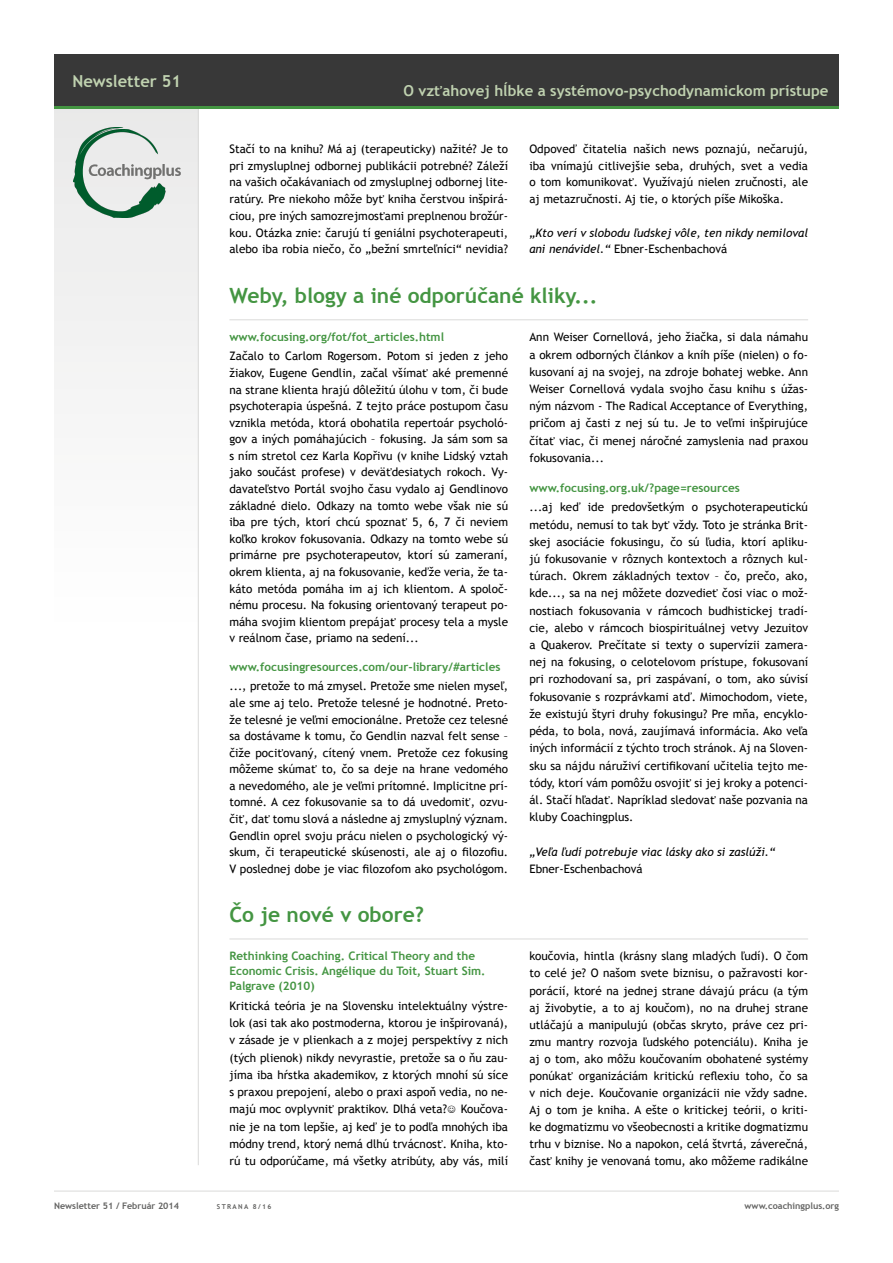
<style>
.page{position:relative;width:893px;height:1263px;background:#fff}
.page>*{position:absolute;margin:0;border:0;box-sizing:border-box;transform-origin:0 0}
.t1{font:700 21px "Trebuchet MS";color:#449542}
.t2{font:700 16.5px "Trebuchet MS";color:#c0d2b0}
.t3{font:700 15px "Trebuchet MS";color:#c0d2b0}
.t4{font:11.7px/17.2px "Trebuchet MS";color:#000;text-align:justify}
.t5{font:700 11.7px/14.9px "Trebuchet MS";color:#449542}
.t6{font:italic 11.7px/16.8px "Trebuchet MS";color:#000}
.t7{font:700 9px "Trebuchet MS";color:#636362}
.t8{font:700 6.75px "Trebuchet MS";letter-spacing:.2em;color:#636362}
.s1{font-style:normal}
</style>
<div class="page">
<div style="left:54px;top:106px;width:145px;height:525px;background:#f5f5f5"></div>
<hr style="left:54px;top:1191px;width:785px;height:1px;background:#dadad9">
<hr style="left:198px;top:108px;width:1px;height:1057px;background:#dadad9">
<div style="left:54px;top:54px;width:785px;height:53px;background:#383838"></div>
<hr style="left:54px;top:106px;width:785px;height:3px;background:#449542">
<img style="left:74px;top:127px;width:106px;height:91px">
<hr style="left:229px;top:319px;width:579px;height:1px;background:#dadad9">
<hr style="left:229px;top:939px;width:579px;height:1px;background:#dadad9">
<h2 class="t2" style="left:72px;top:70px;width:110px">Newsletter 51</h2>
<p class="t3" style="left:403px;top:81px;width:426px">O vzťahovej hĺbke a systémovo-psychodynamickom prístupe</p>
<p class="t4" style="left:229px;top:141px;width:280px;line-height:16.8px">Stačí to na knihu? Má aj (terapeuticky) nažité? Je to pri zmysluplnej odbornej publikácii potrebné? Záleží na vašich očakávaniach od zmysluplnej odbornej lite&shy;ratúry. Pre niekoho môže byť kniha čerstvou inšpirá&shy;ciou, pre iných samozrejmosťami preplnenou brožúr&shy;kou. Otázka znie: čarujú tí geniálni psychoterapeuti, alebo iba robia niečo, čo „bežní smrteľníci“ nevidia?</p>
<p class="t4" style="left:529px;top:141px;width:280px;line-height:16.8px">Odpoveď čitatelia našich news poznajú, nečarujú, iba vnímajú citlivejšie seba, druhých, svet a vedia o tom komunikovať. Využívajú nielen zručnosti, ale aj metazručnosti. Aj tie, o ktorých píše Mikoška.</p>
<p class="t6" style="left:529px;top:224px;width:280px">„Kto verí v slobodu ľudskej vôle, ten nikdy nemiloval ani nenávidel.“ <span class="s1">Ebner-Eschenbachová</span></p>
<h1 class="t1" style="left:229px;top:282px;width:370px">Weby, blogy a iné odporúčané kliky...</h1>
<p class="t5" style="left:229px;top:330px;width:216px">www.focusing.org/fot/fot_articles.html</p>
<p class="t4" style="left:229px;top:348px;width:280px;line-height:16.6px">Začalo to Carlom Rogersom. Potom si jeden z jeho žiakov, Eugene Gendlin, začal všímať aké premenné na strane klienta hrajú dôležitú úlohu v tom, či bude psychoterapia úspešná. Z tejto práce postupom času vznikla metóda, ktorá obohatila repertoár psycholó&shy;gov a iných pomáhajúcich – fokusing. Ja sám som sa s ním stretol cez Karla Kopřivu (v knihe Lidský vztah jako součást profese) v deväťdesiatych rokoch. Vy&shy;davateľstvo Portál svojho času vydalo aj Gendlinovo základné dielo. Odkazy na tomto webe však nie sú iba pre tých, ktorí chcú spoznať 5, 6, 7 či neviem koľko krokov fokusovania. Odkazy na tomto webe sú primárne pre psychoterapeutov, ktorí sú zameraní, okrem klienta, aj na fokusovanie, keďže veria, že ta&shy;káto metóda pomáha im aj ich klientom. A spoloč&shy;nému procesu. Na fokusing orientovaný terapeut po&shy;máha svojim klientom prepájať procesy tela a mysle v reálnom čase, priamo na sedení...</p>
<p class="t5" style="left:229px;top:660px;width:273px">www.focusingresources.com/our-library/#articles</p>
<p class="t4" style="left:229px;top:678px;width:280px;line-height:16.6px">..., pretože to má zmysel. Pretože sme nielen myseľ, ale sme aj telo. Pretože telesné je hodnotné. Preto&shy;že telesné je veľmi emocionálne. Pretože cez telesné sa dostávame k tomu, čo Gendlin nazval felt sense – čiže pociťovaný, cítený vnem. Pretože cez fokusing môžeme skúmať to, čo sa deje na hrane vedomého a nevedomého, ale je veľmi prítomné. Implicitne prí&shy;tomné. A cez fokusovanie sa to dá uvedomiť, ozvu&shy;čiť, dať tomu slová a následne aj zmysluplný význam.<br>Gendlin oprel svoju prácu nielen o psychologický vý&shy;skum, či terapeutické skúsenosti, ale aj o filozofiu.<br>V poslednej dobe je viac filozofom ako psychológom.</p>
<p class="t4" style="left:529px;top:329px;width:280px">Ann Weiser Cornellová, jeho žiačka, si dala námahu a okrem odborných článkov a kníh píše (nielen) o fo&shy;kusovaní aj na svojej, na zdroje bohatej webke. Ann Weiser Cornellová vydala svojho času knihu s úžas&shy;ným názvom - The Radical Acceptance of Everything, pričom aj časti z nej sú tu. Je to veľmi inšpirujúce čítať viac, či menej náročné zamyslenia nad praxou fokusovania...</p>
<p class="t5" style="left:529px;top:480px;width:212px">www.focusing.org.uk/?page=resources</p>
<p class="t4" style="left:529px;top:499px;width:280px">...aj keď ide predovšetkým o psychoterapeutickú metódu, nemusí to tak byť vždy. Toto je stránka Brit&shy;skej asociácie fokusingu, čo sú ľudia, ktorí apliku&shy;jú fokusovanie v rôznych kontextoch a rôznych kul&shy;túrach. Okrem základných textov – čo, prečo, ako, kde..., sa na nej môžete dozvedieť čosi viac o mož&shy;nostiach fokusovania v rámcoch budhistickej tradí&shy;cie, alebo v rámcoch biospirituálnej vetvy Jezuitov a Quakerov. Prečítate si texty o supervízii zamera&shy;nej na fokusing, o celotelovom prístupe, fokusovaní pri rozhodovaní sa, pri zaspávaní, o tom, ako súvisí fokusovanie s rozprávkami atď. Mimochodom, viete, že existujú štyri druhy fokusingu? Pre mňa, encyklo&shy;péda, to bola, nová, zaujímavá informácia. Ako veľa iných informácií z týchto troch stránok. Aj na Sloven&shy;sku sa nájdu náruživí certifikovaní učitelia tejto me&shy;tódy, ktorí vám pomôžu osvojiť si jej kroky a potenci&shy;ál. Stačí hľadať. Napríklad sledovať naše pozvania na kluby Coachingplus.</p>
<p class="t6" style="left:529px;top:843px;width:247px">„Veľa ľudí potrebuje viac lásky ako si zaslúži.“</p>
<p class="t4" style="left:529px;top:860px;width:115px">Ebner-Eschenbachová</p>
<h1 class="t1" style="left:229px;top:901px;width:196px">Čo je nové v obore?</h1>
<p class="t5" style="left:229px;top:949px;width:258px">Rethinking Coaching. Critical Theory and the<br>Economic Crisis. Angélique du Toit, Stuart Sim.<br>Palgrave (2010)</p>
<p class="t4" style="left:229px;top:997px;width:280px">Kritická teória je na Slovensku intelektuálny výstre&shy;lok (asi tak ako postmoderna, ktorou je inšpirovaná), v zásade je v plienkach a z mojej perspektívy z nich (tých plienok) nikdy nevyrastie, pretože sa o ňu zau&shy;jíma iba hŕstka akademikov, z ktorých mnohí sú síce s praxou prepojení, alebo o praxi aspoň vedia, no ne&shy;majú moc ovplyvniť praktikov. Dlhá veta?☺ Koučova&shy;nie je na tom lepšie, aj keď je to podľa mnohých iba módny trend, ktorý nemá dlhú trvácnosť. Kniha, kto&shy;rú tu odporúčame, má všetky atribúty, aby vás, milí</p>
<p class="t4" style="left:529px;top:948px;width:280px">koučovia, hintla (krásny slang mladých ľudí). O čom to celé je? O našom svete biznisu, o pažravosti kor&shy;porácií, ktoré na jednej strane dávajú prácu (a tým aj živobytie, a to aj koučom), no na druhej strane utláčajú a manipulujú (občas skryto, práve cez pri&shy;zmu mantry rozvoja ľudského potenciálu). Kniha je aj o tom, ako môžu koučovaním obohatené systémy ponúkať organizáciám kritickú reflexiu toho, čo sa v nich deje. Koučovanie organizácii nie vždy sadne.<br>Aj o tom je kniha. A ešte o kritickej teórii, o kriti&shy;ke dogmatizmu vo všeobecnosti a kritike dogmatizmu trhu v biznise. No a napokon, celá štvrtá, záverečná, časť knihy je venovaná tomu, ako môžeme radikálne</p>
<p class="t7" style="left:54px;top:1200px;width:127px">Newsletter 51 / Február 2014</p>
<p class="t8" style="left:217px;top:1202px;width:56px">strana 8/16</p>
<p class="t7" style="left:745px;top:1200px;width:96px">www.coachingplus.org</p>
</div>
